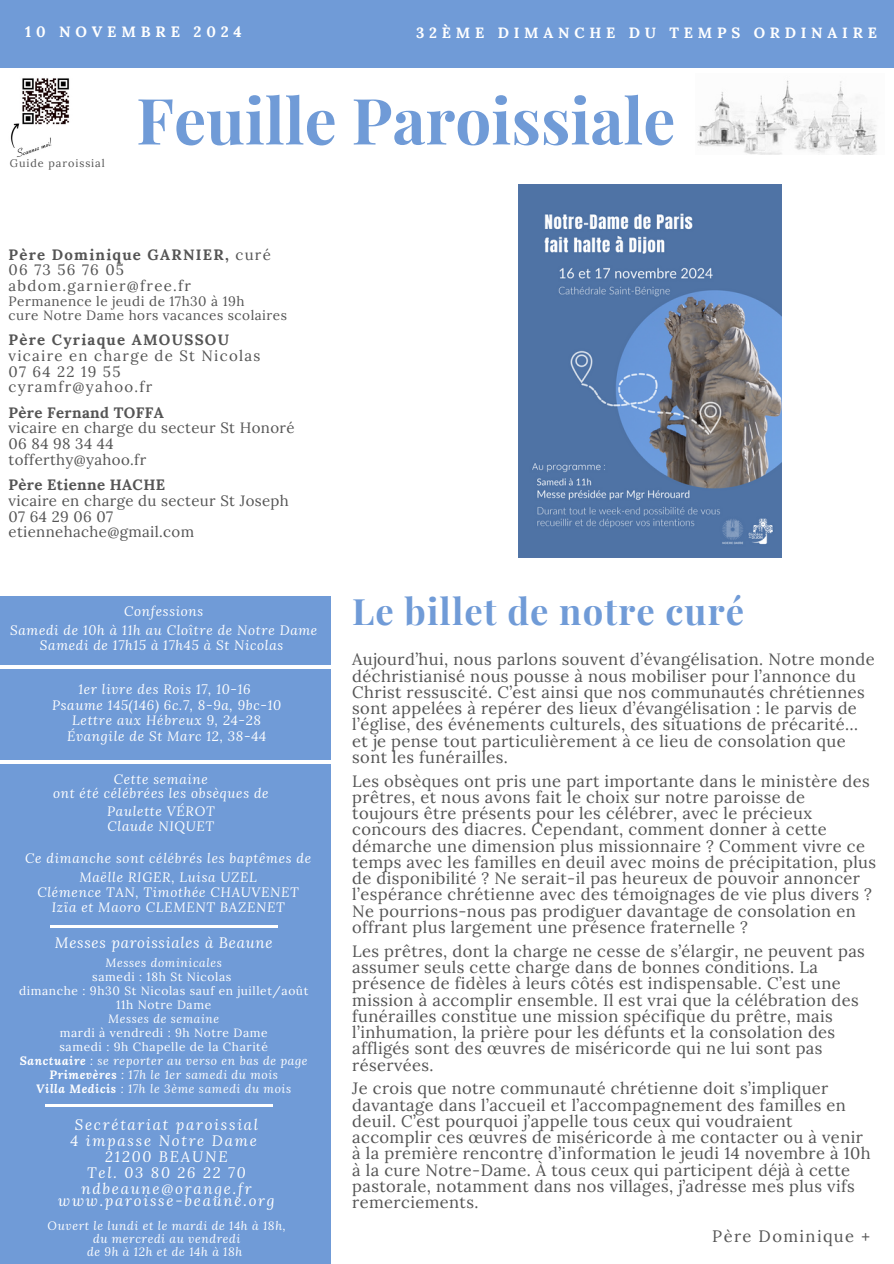
<style>
.page{position:relative;width:894px;height:1264px;background:#fff}
.page>*{position:absolute;margin:0;border:0;box-sizing:border-box;transform-origin:0 0}
.t1{font:700 63.75px "Playfair Display";color:#709bd7}
.t2{font:700 36.45px "Playfair Display";letter-spacing:.03em;color:#709bd7}
.t3{font:16.5px/16.2px "Lora";letter-spacing:.025em;color:#545454}
.t4{font:16.5px "Lora";letter-spacing:.085em;color:#545454}
.t5{font:15px/15.8px "Lora";letter-spacing:.025em;color:#545454}
.t6{font:15px/15.8px "Lora";letter-spacing:.085em;color:#545454}
.t7{font:italic 15px/16px "Lora";letter-spacing:.12em;color:#fff;text-align:center}
.t8{font:italic 15px "Lora";letter-spacing:.05em;color:#fff}
.t9{font:700 15px "Lora";letter-spacing:.32em;color:#fff}
.t10{font:700 14.85px "Lora";letter-spacing:.32em;color:#fff}
.t11{font:italic 13.5px/15px "Lora";letter-spacing:.05em;color:#fff;text-align:center}
.t12{font:13.5px/14.7px "Lora";letter-spacing:.035em;color:#545454}
.t13{font:italic 12px "Lora";letter-spacing:.05em;color:#fff}
.t14{font:12px "Lora";letter-spacing:.05em;color:#fff}
.t15{font:10.8px "Lora";letter-spacing:.085em;color:#545454}
.s1{font-weight:700}
</style>
<div class="page">
<img style="left:697px;top:80px;width:180px;height:75px">
<div style="left:0;top:596px;width:330px;height:667px;background:#709bd7"></div>
<div style="left:0;top:0;width:893px;height:68px;background:#709bd7"></div>
<hr style="left:50px;top:925px;width:227px;height:2px;background:#fff">
<hr style="left:45px;top:1104px;width:227px;height:2px;background:#fff">
<hr style="left:0;top:760px;width:340px;height:3px;background:#fff">
<hr style="left:0;top:665px;width:343px;height:3px;background:#fff">
<img style="left:10px;top:78px;width:60px;height:80px">
<img style="left:518px;top:184px;width:263px;height:374px">
<p class="t9" style="left:25px;top:22px;width:218px">10 NOVEMBRE 2024</p>
<p class="t10" style="left:416px;top:23px;width:462px">32ÈME DIMANCHE DU TEMPS ORDINAIRE</p>
<h4 class="t15" style="left:10px;top:156px;width:96px">Guide paroissial</h4>
<p class="t1" style="left:136px;top:76px;width:540px">Feuille Paroissiale</p>
<h4 class="t6" style="left:9px;top:246px;width:264px"><span class="s1">Père Dominique GARNIER,</span> curé<br>06 73 56 76 05 abdom.garnier@free.fr</h4>
<h4 class="t12" style="left:9px;top:293px;width:280px">Permanence le jeudi de 17h30 à 19h<br>cure Notre Dame hors vacances scolaires</h4>
<p class="t6" style="left:9px;top:332px;width:253px"><span class="s1">Père Cyriaque AMOUSSOU </span>vicaire en charge de St Nicolas<br>07 64 22 19 55 cyramfr@yahoo.fr</p>
<p class="t5" style="left:9px;top:404px;width:287px"><span class="s1">Père Fernand TOFFA<br></span>vicaire en charge du secteur St Honoré<br>06 84 98 34 44<br>tofferthy@yahoo.fr</p>
<p class="t5" style="left:9px;top:477px;width:282px"><span class="s1">Père Etienne HACHE<br></span>vicaire en charge du secteur St Joseph<br>07 64 29 06 07 etiennehache@gmail.com</p>
<h1 class="t11" style="left:124px;top:603px;width:81px">Confessions</h1>
<p class="t11" style="left:10px;top:622px;width:308px">Samedi de 10h à 11h au Cloître de Notre Dame<br>Samedi de 17h15 à 17h45 à St Nicolas</p>
<h2 class="t11" style="left:52px;top:681px;width:230px;line-height:15.8px">1er livre des Rois 17, 10-16<br>Psaume 145(146) 6c.7, 8-9a, 9bc-10<br>Lettre aux Hébreux 9, 24-28</h2>
<h4 class="t11" style="left:67px;top:728px;width:201px">Évangile de St Marc 12, 38-44</h4>
<p class="t11" style="left:53px;top:772px;width:217px;line-height:13.5px">Cette semaine<br>ont été célébrées les obsèques de</p>
<p class="t11" style="left:107px;top:803px;width:109px;text-align:left">Paulette VÉROT<br>Claude NIQUET</p>
<h4 class="t11" style="left:25px;top:850px;width:287px">Ce dimanche sont célébrés les baptêmes de</h4>
<h4 class="t11" style="left:38px;top:869px;width:263px">Maëlle RIGER, Luisa UZEL<br>Clémence TAN, Timothée CHAUVENET<br>Izïa et Maoro CLEMENT BAZENET</h4>
<p class="t8" style="left:55px;top:932px;width:219px">Messes paroissiales à Beaune</p>
<h6 class="t13" style="left:105px;top:954px;width:118px">Messes dominicales</h6>
<h6 class="t14" style="left:92px;top:968px;width:141px">samedi : 18h St Nicolas</h6>
<h6 class="t14" style="left:19px;top:982px;width:291px">dimanche : 9h30 St Nicolas sauf en juillet/août</h6>
<h6 class="t14" style="left:116px;top:996px;width:96px">11h Notre Dame</h6>
<h4 class="t13" style="left:108px;top:1010px;width:113px">Messes de semaine</h4>
<p class="t14" style="left:60px;top:1024px;width:209px">mardi à vendredi : 9h Notre Dame</p>
<p class="t14" style="left:59px;top:1038px;width:210px">samedi : 9h Chapelle de la Charité</p>
<p class="t13" style="left:20px;top:1052px;width:289px"><span class="s1">Sanctuaire</span> : se reporter au verso en bas de page</p>
<p class="t13" style="left:49px;top:1066px;width:230px"><span class="s1">Primevères</span> : 17h le 1er samedi du mois</p>
<p class="t13" style="left:36px;top:1080px;width:256px"><span class="s1">Villa Medicis</span> : 17h le 3ème samedi du mois</p>
<h4 class="t7" style="left:70px;top:1115px;width:189px">Secrétariat paroissial<br>4 impasse Notre Dame<br>21200 BEAUNE<br>Tel. 03 80 26 22 70 ndbeaune@orange.fr</h4>
<h4 class="t7" style="left:58px;top:1191px;width:218px">www.paroisse-beaune.org</h4>
<h6 class="t13" style="left:48px;top:1217px;width:239px">Ouvert le lundi et le mardi de 14h à 18h,</h6>
<h4 class="t13" style="left:93px;top:1230px;width:149px">du mercredi au vendredi</h4>
<h4 class="t13" style="left:87px;top:1243px;width:157px">de 9h à 12h et de 14h à 18h</h4>
<p class="t2" style="left:352px;top:585px;width:393px">Le billet de notre curé</p>
<p class="t3" style="left:352px;top:651px;width:523px">Aujourd’hui, nous parlons souvent d’évangélisation. Notre monde déchristianisé nous pousse à nous mobiliser pour l’annonce du Christ ressuscité. C’est ainsi que nos communautés chrétiennes sont appelées à repérer des lieux d’évangélisation : le parvis de l’église, des événements culturels, des situations de précarité… et je pense tout particulièrement à ce lieu de consolation que sont les funérailles.</p>
<h6 class="t3" style="left:352px;top:772px;width:525px">Les obsèques ont pris une part importante dans le ministère des prêtres, et nous avons fait le choix sur notre paroisse de<br>toujours être présents pour les célébrer, avec le précieux concours des diacres. Cependant, comment donner à cette démarche une dimension plus missionnaire ? Comment vivre ce temps avec les familles en deuil avec moins de précipitation, plus de disponibilité ? Ne serait-il pas heureux de pouvoir annoncer l’espérance chrétienne avec des témoignages de vie plus divers ?<br>Ne pourrions-nous pas prodiguer davantage de consolation en offrant plus largement une présence fraternelle ?</h6>
<h6 class="t3" style="left:352px;top:942px;width:514px">Les prêtres, dont la charge ne cesse de s’élargir, ne peuvent pas assumer seuls cette charge dans de bonnes conditions. La présence de fidèles à leurs côtés est indispensable. C’est une mission à accomplir ensemble. Il est vrai que la célébration des funérailles constitue une mission spécifique du prêtre, mais l’inhumation, la prière pour les défunts et la consolation des affligés sont des œuvres de miséricorde qui ne lui sont pas réservées.</h6>
<h6 class="t3" style="left:352px;top:1080px;width:520px">Je crois que notre communauté chrétienne doit s’impliquer davantage dans l’accueil et l’accompagnement des familles en deuil. C’est pourquoi j’appelle tous ceux qui voudraient accomplir ces œuvres de miséricorde à me contacter ou à venir à la première rencontre d’information le jeudi 14 novembre à 10h à la cure Notre-Dame. À tous ceux qui participent déjà à cette pastorale, notamment dans nos villages, j’adresse mes plus vifs remerciements.</h6>
<p class="t4" style="left:712px;top:1225px;width:159px">Père Dominique +</p>
</div>
